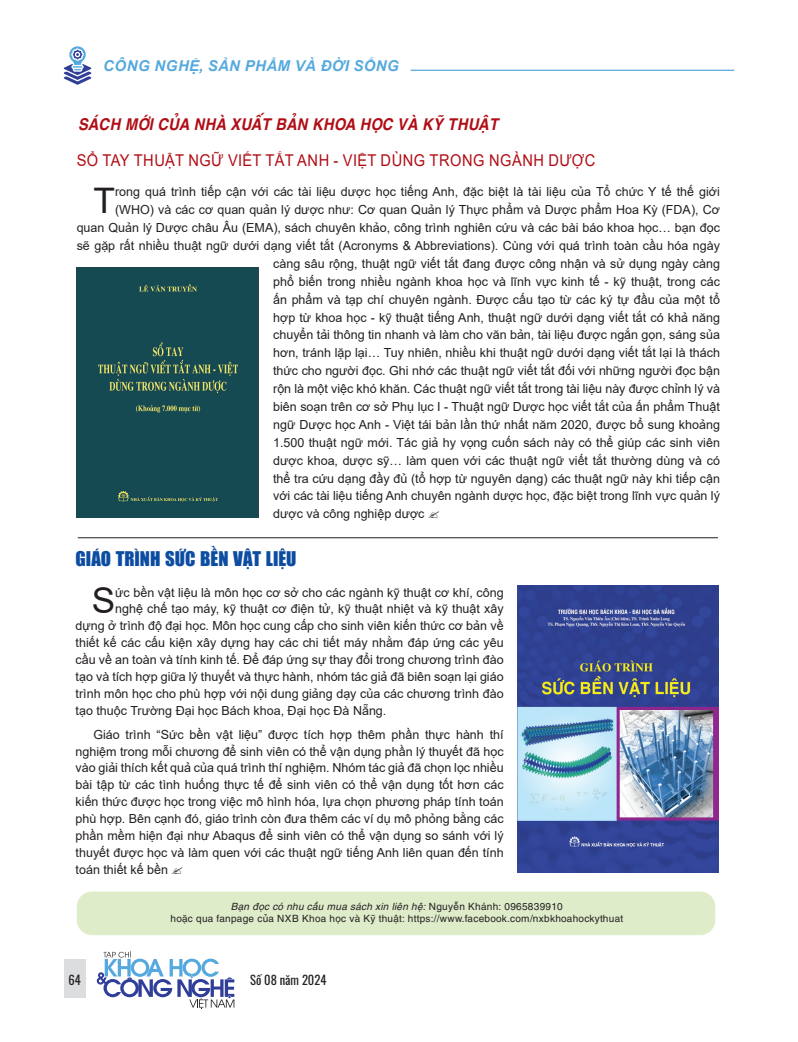
<style>
.page{position:relative;width:798px;height:1042px;background:#fff}
.page>*{position:absolute;margin:0;border:0;box-sizing:border-box;transform-origin:0 0}
.t1{font:35.25px "Arial";color:#231f20}
.t2{font:18.75px "UTM Impact";color:#0d4da1}
.t3{font:16.25px "Arial";letter-spacing:.035em;color:#b00d15;scale:.9 1}
.t4{font:italic 700 16.25px "UTM Helve";color:#b00d15;scale:.9 1}
.t5{font:italic 700 15px "Arial";letter-spacing:.02em;color:#55a9de}
.t6{font:12.5px/16.9px "Arial";color:#231f20;text-align:justify}
.t7{font:12.5px "Oswald";color:#231f20}
.t8{font:10px/12px "UTM Helve";color:#231f20;text-align:center}
.s1{font-style:italic}
</style>
<div class="page">
<hr style="left:410px;top:70px;width:323px;height:1px;background:#55a9de">
<svg style="left:64px;top:46px;width:27px;height:39px"></svg>
<div style="left:64px;top:958px;width:22px;height:39px;background:#dcdddf"></div>
<svg style="left:97px;top:951px;width:137px;height:58px"></svg>
<div style="left:77px;top:891px;width:638px;height:44px;background:#deecca;border-radius:15px"></div>
<hr style="left:78px;top:537px;width:639px;height:1px;background:#231f20">
<img style="left:517px;top:585px;width:201px;height:287px">
<img style="left:76px;top:267px;width:183px;height:251px">
<p class="t5" style="left:103px;top:56px;width:297px">CÔNG NGHỆ, SẢN PHẨM VÀ ĐỜI SỐNG</p>
<h3 class="t4" style="left:78px;top:110px;width:468px">SÁCH MỚI CỦA NHÀ XUẤT BẢN KHOA HỌC VÀ KỸ THUẬT</h3>
<h3 class="t3" style="left:77px;top:149px;width:577px">SỔ TAY THUẬT NGỮ VIẾT TẮT ANH - VIỆT DÙNG TRONG NGÀNH DƯỢC</h3>
<h1 class="t1" style="left:94px;top:176px;width:23px">T</h1>
<p class="t6" style="left:115px;top:183px;width:606px">rong quá trình tiếp cận với các tài liệu dược học tiếng Anh, đặc biệt là tài liệu của Tổ chức Y tế thế giới</p>
<p class="t6" style="left:115px;top:201px;width:606px">(WHO) và các cơ quan quản lý dược như: Cơ quan Quản lý Thực phẩm và Dược phẩm Hoa Kỳ (FDA), Cơ</p>
<p class="t6" style="left:77px;top:219px;width:644px">quan Quản lý Dược châu Âu (EMA), sách chuyên khảo, công trình nghiên cứu và các bài báo khoa học… bạn đọc</p>
<p class="t6" style="left:77px;top:237px;width:644px">sẽ gặp rất nhiều thuật ngữ dưới dạng viết tắt (Acronyms &amp; Abbreviations). Cùng với quá trình toàn cầu hóa ngày</p>
<p class="t6" style="left:273px;top:255px;width:448px">càng sâu rộng, thuật ngữ viết tắt đang được công nhận và sử dụng ngày càng</p>
<p class="t6" style="left:273px;top:273px;width:448px">phổ biến trong nhiều ngành khoa học và lĩnh vực kinh tế - kỹ thuật, trong các</p>
<p class="t6" style="left:273px;top:291px;width:448px">ấn phẩm và tạp chí chuyên ngành. Được cấu tạo từ các ký tự đầu của một tổ</p>
<p class="t6" style="left:273px;top:309px;width:448px">hợp từ khoa học - kỹ thuật tiếng Anh, thuật ngữ dưới dạng viết tắt có khả năng</p>
<p class="t6" style="left:273px;top:326px;width:448px">chuyển tải thông tin nhanh và làm cho văn bản, tài liệu được ngắn gọn, sáng sủa</p>
<p class="t6" style="left:273px;top:344px;width:448px">hơn, tránh lặp lại… Tuy nhiên, nhiều khi thuật ngữ dưới dạng viết tắt lại là thách</p>
<p class="t6" style="left:273px;top:362px;width:448px">thức cho người đọc. Ghi nhớ các thuật ngữ viết tắt đối với những người đọc bận</p>
<p class="t6" style="left:273px;top:380px;width:448px">rộn là một việc khó khăn. Các thuật ngữ viết tắt trong tài liệu này được chỉnh lý và</p>
<p class="t6" style="left:273px;top:398px;width:448px">biên soạn trên cơ sở Phụ lục I - Thuật ngữ Dược học viết tắt của ấn phẩm Thuật</p>
<p class="t6" style="left:273px;top:416px;width:448px">ngữ Dược học Anh - Việt tái bản lần thứ nhất năm 2020, được bổ sung khoảng</p>
<p class="t6" style="left:273px;top:434px;width:448px">1.500 thuật ngữ mới. Tác giả hy vọng cuốn sách này có thể giúp các sinh viên</p>
<p class="t6" style="left:273px;top:452px;width:448px">dược khoa, dược sỹ… làm quen với các thuật ngữ viết tắt thường dùng và có</p>
<p class="t6" style="left:273px;top:469px;width:448px">thể tra cứu dạng đầy đủ (tổ hợp từ nguyên dạng) các thuật ngữ này khi tiếp cận</p>
<p class="t6" style="left:273px;top:487px;width:448px">với các tài liệu tiếng Anh chuyên ngành dược học, đặc biệt trong lĩnh vực quản lý</p>
<p class="t6" style="left:273px;top:505px;width:153px">dược và công nghiệp dược</p>
<h2 class="t2" style="left:76px;top:545px;width:222px">GIÁO TRÌNH SỨC BỀN VẬT LIỆU</h2>
<h1 class="t1" style="left:92px;top:576px;width:25px">S</h1>
<p class="t6" style="left:115px;top:584px;width:389px">ức bền vật liệu là môn học cơ sở cho các ngành kỹ thuật cơ khí, công</p>
<p class="t6" style="left:115px;top:600px;width:390px">nghệ chế tạo máy, kỹ thuật cơ điện tử, kỹ thuật nhiệt và kỹ thuật xây</p>
<p class="t6" style="left:76px;top:617px;width:429px">dựng ở trình độ đại học. Môn học cung cấp cho sinh viên kiến thức cơ bản về</p>
<p class="t6" style="left:76px;top:634px;width:429px">thiết kế các cấu kiện xây dựng hay các chi tiết máy nhằm đáp ứng các yêu</p>
<p class="t6" style="left:76px;top:651px;width:429px">cầu về an toàn và tính kinh tế. Để đáp ứng sự thay đổi trong chương trình đào</p>
<p class="t6" style="left:76px;top:668px;width:429px">tạo và tích hợp giữa lý thuyết và thực hành, nhóm tác giả đã biên soạn lại giáo</p>
<p class="t6" style="left:76px;top:685px;width:429px">trình môn học cho phù hợp với nội dung giảng dạy của các chương trình đào</p>
<p class="t6" style="left:76px;top:702px;width:312px">tạo thuộc Trường Đại học Bách khoa, Đại học Đà Nẵng.</p>
<p class="t6" style="left:76px;top:726px;width:429px;text-indent:18px">Giáo trình “Sức bền vật liệu” được tích hợp thêm phần thực hành thí nghiệm trong mỗi chương để sinh viên có thể vận dụng phần lý thuyết đã học vào giải thích kết quả của quá trình thí nghiệm. Nhóm tác giả đã chọn lọc nhiều bài tập từ các tình huống thực tế để sinh viên có thể vận dụng tốt hơn các kiến thức được học trong việc mô hình hóa, lựa chọn phương pháp tính toán phù hợp. Bên cạnh đó, giáo trình còn đưa thêm các ví dụ mô phỏng bằng các phần mềm hiện đại như Abaqus để sinh viên có thể vận dụng so sánh với lý thuyết được học và làm quen với các thuật ngữ tiếng Anh liên quan đến tính toán thiết kế bền</p>
<p class="t8" style="left:170px;top:899px;width:454px"><span class="s1">Bạn đọc có nhu cầu mua sách xin liên hệ:</span> Nguyễn Khánh: 0965839910<br>hoặc qua fanpage của NXB Khoa học và Kỹ thuật: https://www.facebook.com/nxbkhoahockythuat</p>
<p class="t7" style="left:69px;top:968px;width:14px">64</p>
<p class="t7" style="left:250px;top:968px;width:78px">Số 08 năm 2024</p>
</div>
